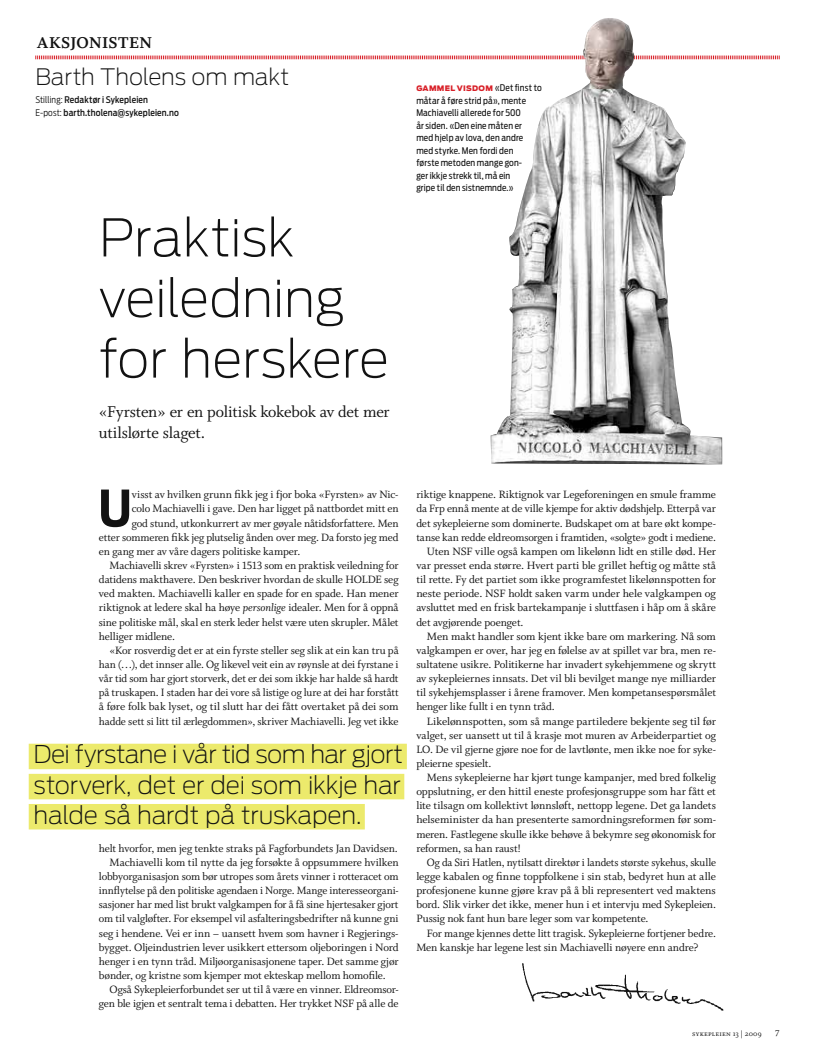
<style>
.page{position:relative;width:815px;height:1053px;background:#fff}
.page>*{position:absolute;margin:0;border:0;box-sizing:border-box;transform-origin:0 0}
.t1{font:200 51.5px/60.5px "Antenna";letter-spacing:-.005em;color:#121212}
.t2{font:700 50px "Antenna Cond";color:#121212}
.t3{font:200 24.38px/30.1px "Antenna";letter-spacing:-.01em;color:#121212;text-align:justify}
.t4{font:200 22.5px "Antenna";letter-spacing:-.01em;color:#121212}
.t5{font:17.5px/21.2px "Whitman Roman LF";letter-spacing:-.015em;color:#121212}
.t6{font:17.5px "Whitman Bold Os F";letter-spacing:.02em;color:#121212}
.t7{font:11.88px "Whitman Roman LF";letter-spacing:-.01em;color:#121212}
.t8{font:9.38px "Whitman Roman LF";color:#121212}
.t9{font:9.12px/12.5px "Antenna Cond";letter-spacing:.015em;color:#121212}
.t10{font:500 9.12px/12.5px "Antenna Cond";letter-spacing:.015em;color:#121212}
.t11{font:8.12px "Whitman Small Caps Os F";letter-spacing:.025em;color:#121212}
.t12{font:900 7.5px "Antenna";letter-spacing:.035em;color:#d81f27}
.s1{font-weight:300}
.s2{font-family:"Antenna Cond";font-weight:400;font-size:9.12px;color:#121212}
.s3{font-family:"Whitman Italic LF"}
</style>
<div class="page">
<svg style="left:35px;top:55px;width:745px;height:5px;background:#eea4a7"></svg>
<img style="left:522px;top:963px;width:202px;height:48px">
<div style="left:29px;top:743px;width:378px;height:26px;background:#ecea6c"></div>
<div style="left:29px;top:773px;width:375px;height:26px;background:#ecea6c"></div>
<div style="left:29px;top:804px;width:336px;height:25px;background:#ecea6c"></div>
<img style="left:491px;top:55px;width:231px;height:409px">
<img style="left:581px;top:18px;width:54px;height:71px">
<div style="left:623px;top:84px;width:8px;height:6px;background:#fff;border-radius:50%"></div>
<h3 class="t6" style="left:37px;top:33px;width:116px">AKSJONISTEN</h3>
<h3 class="t4" style="left:35px;top:63px;width:255px">Barth Tholens om makt</h3>
<p class="t10" style="left:35px;top:93px;width:145px"><span class="s1">Stilling:</span> Redaktør i Sykepleien<br><span class="s1">E-post:</span> barth.tholena@sykepleien.no</p>
<h1 class="t1" style="left:99px;top:208px;width:292px">Praktisk veiledning for herskere</h1>
<h3 class="t5" style="left:99px;top:401px;width:292px">«Fyrsten» er en politisk kokebok av det mer utilslørte slaget.</h3>
<p class="t12" style="left:416px;top:84px;width:127px">GAMMEL VISDOM <span class="s2">«Det finst to</span></p>
<p class="t9" style="left:416px;top:94px;width:111px">måtar å føre strid på», mente<br>Machiavelli allerede for 500 år siden. «Den eine måten er med hjelp av lova, den andre med styrke. Men fordi den første metoden mange gon&shy;ger ikkje strekk til, må ein gripe til den sistnemnde.»</p>
<h2 class="t2" style="left:98px;top:478px;width:35px">U</h2>
<p class="t7" style="left:132px;top:488px;width:268px">visst av hvilken grunn fikk jeg i fjor boka «Fyrsten» av Nic-</p>
<p class="t7" style="left:132px;top:502px;width:268px">colo Machiavelli i gave. Den har ligget på nattbordet mitt en</p>
<p class="t7" style="left:132px;top:516px;width:268px">god stund, utkonkurrert av mer gøyale nåtidsforfattere. Men</p>
<p class="t7" style="left:99px;top:530px;width:301px">etter sommeren fikk jeg plutselig ånden over meg. Da forsto jeg med</p>
<p class="t7" style="left:99px;top:544px;width:203px">en gang mer av våre dagers politiske kamper.</p>
<p class="t7" style="left:110px;top:559px;width:291px">Machiavelli skrev «Fyrsten» i 1513 som en praktisk veiledning for</p>
<p class="t7" style="left:99px;top:573px;width:301px">datidens makthavere. Den beskriver hvordan de skulle HOLDE seg</p>
<p class="t7" style="left:99px;top:587px;width:301px">ved makten. Machiavelli kaller en spade for en spade. Han mener</p>
<p class="t7" style="left:99px;top:601px;width:301px">riktignok at ledere skal ha høye <span class="s3">personlige</span> idealer. Men for å oppnå</p>
<p class="t7" style="left:99px;top:615px;width:301px">sine politiske mål, skal en sterk leder helst være uten skrupler. Målet</p>
<p class="t7" style="left:99px;top:629px;width:78px">helliger midlene.</p>
<p class="t7" style="left:110px;top:643px;width:291px">«Kor rosverdig det er at ein fyrste steller seg slik at ein kan tru på</p>
<p class="t7" style="left:99px;top:657px;width:301px">han (…), det innser alle. Og likevel veit ein av røynsle at dei fyrstane i</p>
<p class="t7" style="left:99px;top:672px;width:301px">vår tid som har gjort storverk, det er dei som ikkje har halde så hardt</p>
<p class="t7" style="left:99px;top:686px;width:301px">på truskapen. I staden har dei vore så listige og lure at dei har forstått</p>
<p class="t7" style="left:99px;top:700px;width:301px">å føre folk bak lyset, og til slutt har dei fått overtaket på dei som</p>
<p class="t7" style="left:99px;top:714px;width:301px">hadde sett si litt til ærlegdommen», skriver Machiavelli. Jeg vet ikke</p>
<h3 class="t3" style="left:34px;top:739px;width:371px">Dei fyrstane i vår tid som har gjort storverk, det er dei som ikkje har halde så hardt på truskapen.</h3>
<p class="t7" style="left:99px;top:841px;width:300px">helt hvorfor, men jeg tenkte straks på Fagforbundets Jan Davidsen.</p>
<p class="t7" style="left:110px;top:855px;width:291px">Machiavelli kom til nytte da jeg forsøkte å oppsummere hvilken</p>
<p class="t7" style="left:99px;top:869px;width:301px">lobbyorganisasjon som bør utropes som årets vinner i rotteracet om</p>
<p class="t7" style="left:99px;top:883px;width:301px">innflytelse på den politiske agendaen i Norge. Mange interesseorgani-</p>
<p class="t7" style="left:99px;top:898px;width:301px">sasjoner har med list brukt valgkampen for å få sine hjertesaker gjort</p>
<p class="t7" style="left:99px;top:912px;width:301px">om til valgløfter. For eksempel vil asfalteringsbedrifter nå kunne gni</p>
<p class="t7" style="left:99px;top:926px;width:301px">seg i hendene. Vei er inn – uansett hvem som havner i Regjerings-</p>
<p class="t7" style="left:99px;top:940px;width:301px">bygget. Oljeindustrien lever usikkert ettersom oljeboringen i Nord</p>
<p class="t7" style="left:99px;top:954px;width:301px">henger i en tynn tråd. Miljøorganisasjonene taper. Det samme gjør</p>
<p class="t7" style="left:99px;top:968px;width:288px">bønder, og kristne som kjemper mot ekteskap mellom homofile.</p>
<p class="t7" style="left:110px;top:982px;width:291px">Også Sykepleierforbundet ser ut til å være en vinner. Eldreomsor-</p>
<p class="t7" style="left:99px;top:996px;width:301px">gen ble igjen et sentralt tema i debatten. Her trykket NSF på alle de</p>
<p class="t7" style="left:416px;top:488px;width:301px">riktige knappene. Riktignok var Legeforeningen en smule framme</p>
<p class="t7" style="left:416px;top:502px;width:301px">da Frp ennå mente at de ville kjempe for aktiv dødshjelp. Etterpå var</p>
<p class="t7" style="left:416px;top:516px;width:301px">det sykepleierne som dominerte. Budskapet om at bare økt kompe-</p>
<p class="t7" style="left:416px;top:530px;width:301px">tanse kan redde eldreomsorgen i framtiden, «solgte» godt i mediene.</p>
<p class="t7" style="left:427px;top:544px;width:291px">Uten NSF ville også kampen om likelønn lidt en stille død. Her</p>
<p class="t7" style="left:416px;top:559px;width:301px">var presset enda større. Hvert parti ble grillet heftig og måtte stå</p>
<p class="t7" style="left:416px;top:573px;width:301px">til rette. Fy det partiet som ikke programfestet likelønnspotten for</p>
<p class="t7" style="left:416px;top:587px;width:301px">neste periode. NSF holdt saken varm under hele valgkampen og</p>
<p class="t7" style="left:416px;top:601px;width:301px">avsluttet med en frisk bartekampanje i sluttfasen i håp om å skåre</p>
<p class="t7" style="left:416px;top:615px;width:109px">det avgjørende poenget.</p>
<p class="t7" style="left:427px;top:629px;width:291px">Men makt handler som kjent ikke bare om markering. Nå som</p>
<p class="t7" style="left:416px;top:643px;width:301px">valgkampen er over, har jeg en følelse av at spillet var bra, men re-</p>
<p class="t7" style="left:416px;top:657px;width:301px">sultatene usikre. Politikerne har invadert sykehjemmene og skrytt</p>
<p class="t7" style="left:416px;top:672px;width:301px">av sykepleiernes innsats. Det vil bli bevilget mange nye milliarder</p>
<p class="t7" style="left:416px;top:686px;width:301px">til sykehjemsplasser i årene framover. Men kompetansespørsmålet</p>
<p class="t7" style="left:416px;top:700px;width:140px">henger like fullt i en tynn tråd.</p>
<p class="t7" style="left:427px;top:714px;width:291px">Likelønnspotten, som så mange partiledere bekjente seg til før</p>
<p class="t7" style="left:416px;top:728px;width:301px">valget, ser uansett ut til å krasje mot muren av Arbeiderpartiet og</p>
<p class="t7" style="left:416px;top:742px;width:301px">LO. De vil gjerne gjøre noe for de lavtlønte, men ikke noe for syke-</p>
<p class="t7" style="left:416px;top:756px;width:77px">pleierne spesielt.</p>
<p class="t7" style="left:427px;top:770px;width:291px">Mens sykepleierne har kjørt tunge kampanjer, med bred folkelig</p>
<p class="t7" style="left:416px;top:785px;width:301px">oppslutning, er den hittil eneste profesjonsgruppe som har fått et</p>
<p class="t7" style="left:416px;top:799px;width:301px">lite tilsagn om kollektivt lønnsløft, nettopp legene. Det ga landets</p>
<p class="t7" style="left:416px;top:813px;width:301px">helseminister da han presenterte samordningsreformen før som-</p>
<p class="t7" style="left:416px;top:827px;width:301px">meren. Fastlegene skulle ikke behøve å bekymre seg økonomisk for</p>
<p class="t7" style="left:416px;top:841px;width:106px">reformen, sa han raust!</p>
<p class="t7" style="left:427px;top:855px;width:291px">Og da Siri Hatlen, nytilsatt direktør i landets største sykehus, skulle</p>
<p class="t7" style="left:416px;top:869px;width:301px">legge kabalen og finne toppfolkene i sin stab, bedyret hun at alle</p>
<p class="t7" style="left:416px;top:883px;width:301px">profesjonene kunne gjøre krav på å bli representert ved maktens</p>
<p class="t7" style="left:416px;top:898px;width:301px">bord. Slik virker det ikke, mener hun i et intervju med Sykepleien.</p>
<p class="t7" style="left:416px;top:912px;width:234px">Pussig nok fant hun bare leger som var kompetente.</p>
<p class="t7" style="left:427px;top:926px;width:291px">For mange kjennes dette litt tragisk. Sykepleierne fortjener bedre.</p>
<p class="t7" style="left:416px;top:940px;width:284px">Men kanskje har legene lest sin Machiavelli nøyere enn andre?</p>
<p class="t11" style="left:692px;top:1029px;width:71px">sykepleien 13 | 2009</p>
<p class="t8" style="left:775px;top:1027px;width:6px">7</p>
</div>
